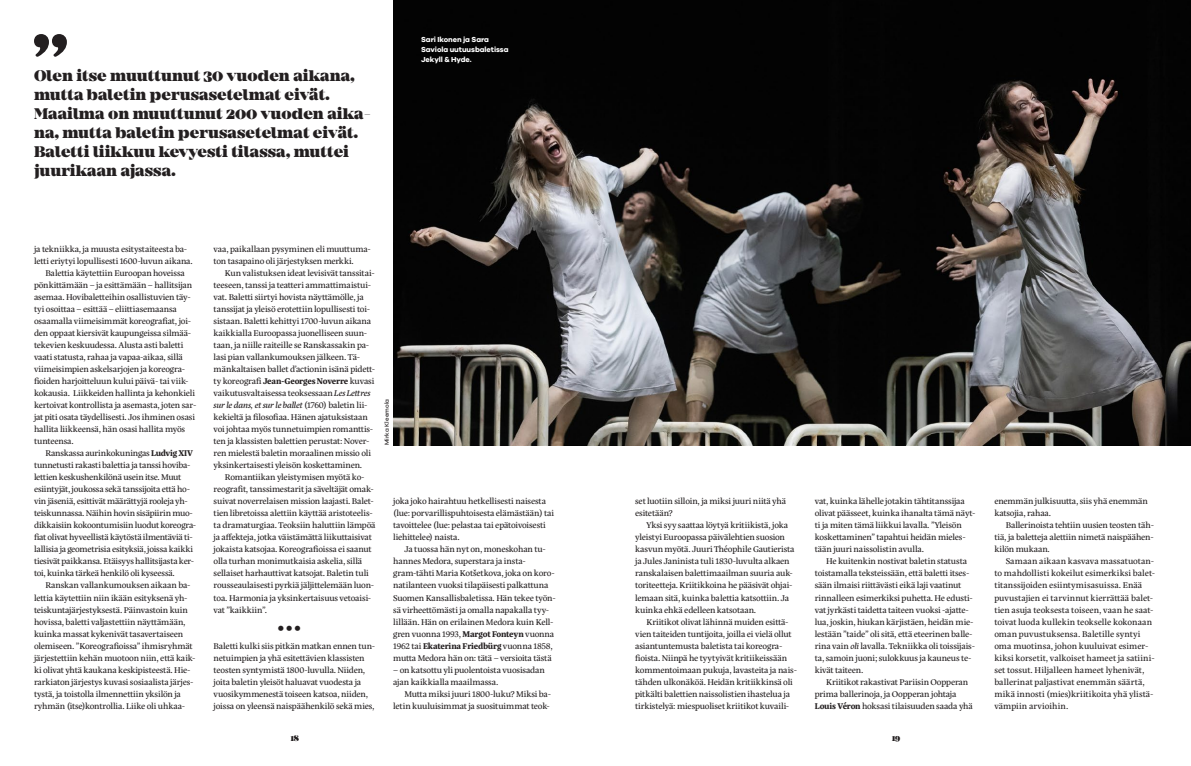
<style>
.page{position:relative;width:1191px;height:766px;background:#fff}
.page>*{position:absolute;margin:0;border:0;box-sizing:border-box;transform-origin:0 0}
.uus_nosto{font:900 16px/19px "Mirador";color:#231f20}
.uus_välitähdet{font:900 14px "Mirador";color:#231f20}
.Leipis_sisennetty{font:8.5px/12px "Eskorte Latin";letter-spacing:-.02em;color:#231f20}
.Leipis_sisennetty-2{font:8.5px/12px "Eskorte Latin";color:#231f20}
.Leipis{font:8.5px/12px "Eskorte Latin";letter-spacing:-.02em;color:#231f20}
.t1{font:900 8.5px "Mirador";color:#231f20}
.kuvateksti{font:700 7.5px/10px "Galano Grotesque";letter-spacing:-.01em;color:#fff}
.kuvakredut{font:500 6px "Galano Grotesque";letter-spacing:.015em;color:#231f20}
.s1{font-weight:700}
.s2{font-style:italic}
</style>
<div class="page">
<svg style="left:34px;top:34px;width:33px;height:23px"></svg>
<img style="left:393px;top:0;width:798px;height:445px">
<p class="uus_nosto" style="left:34px;top:67px;width:338px">Olen itse muuttunut 30 vuoden aikana, mutta baletin perusasetelmat eivät.<br>Maailma on muuttunut 200 vuoden aika&shy;na, mutta baletin perusasetelmat eivät.<br>Baletti liikkuu kevyesti tilassa, muttei juurikaan ajassa.</p>
<p class="kuvateksti" style="left:421px;top:34px;width:89px">Sari Ikonen ja Sara<br>Saviola uutuusbaletissa<br>Jekyll &amp; Hyde.</p>
<p class="Leipis" style="left:34px;top:243px;width:160px">ja tekniikka, ja muusta esitystaiteesta ba&shy;letti eriytyi lopullisesti 1600-luvun aikana.</p>
<p class="Leipis_sisennetty" style="left:34px;top:267px;width:164px;text-indent:11px">Balettia käytettiin Euroopan hoveissa pönkittämään – ja esittämään – hallitsijan asemaa. Hovibaletteihin osallistuvien täy&shy;tyi osoittaa – esittää – eliittiasemaansa osaamalla viimeisimmät koreografiat, joi&shy;den oppaat kiersivät kaupungeissa silmää&shy;tekevien keskuudessa. Alusta asti baletti vaati statusta, rahaa ja vapaa-aikaa, sillä viimeisimpien askelsarjojen ja koreogra&shy;fioiden harjoitteluun kului päivä- tai viik&shy;kokausia. Liikkeiden hallinta ja kehonkieli kertoivat kontrollista ja asemasta, joten sar&shy;jat piti osata täydellisesti. Jos ihminen osasi hallita liikkeensä, hän osasi hallita myös tunteensa.</p>
<p class="Leipis_sisennetty" style="left:34px;top:447px;width:164px;text-indent:11px">Ranskassa aurinkokuningas <span class="s1">Ludvig XIV </span>tunnetusti rakasti balettia ja tanssi hoviba&shy;lettien keskushenkilönä usein itse. Muut esiintyjät, joukossa sekä tanssijoita että ho&shy;vin jäseniä, esittivät määrättyjä rooleja yh&shy;teiskunnassa. Näihin hovin sisäpiirin muo&shy;dikkaisiin kokoontumisiin luodut koreogra&shy;fiat olivat hyveellistä käytöstä ilmentäviä ti&shy;lallisia ja geometrisia esityksiä, joissa kaikki tiesivät paikkansa. Etäisyys hallitsijasta ker&shy;toi, kuinka tärkeä henkilö oli kyseessä.</p>
<p class="Leipis_sisennetty" style="left:34px;top:579px;width:163px;text-indent:11px">Ranskan vallankumouksen aikaan ba&shy;lettia käytettiin niin ikään esityksenä yh&shy;teiskuntajärjestyksestä. Päinvastoin kuin hovissa, baletti valjastettiin näyttämään, kuinka massat kykenivät tasavertaiseen olemiseen. ”Koreografioissa” ihmisryhmät järjestettiin kehän muotoon niin, että kaik&shy;ki olivat yhtä kaukana keskipisteestä. Hie&shy;rarkiaton järjestys kuvasi sosiaalista järjes&shy;tystä, ja toistolla ilmennettiin yksilön ja ryhmän (itse)kontrollia. Liike oli uhkaa-</p>
<p class="Leipis_sisennetty" style="left:214px;top:243px;width:159px">vaa, paikallaan pysyminen eli muuttuma&shy;ton tasapaino oli järjestyksen merkki.</p>
<p class="Leipis_sisennetty" style="left:214px;top:267px;width:163px;text-indent:11px">Kun valistuksen ideat levisivät tanssitai&shy;teeseen, tanssi ja teatteri ammattimaistui&shy;vat. Baletti siirtyi hovista näyttämölle, ja tanssijat ja yleisö erotettiin lopullisesti toi&shy;sistaan. Baletti kehittyi 1700-luvun aikana kaikkialla Euroopassa juonelliseen suun&shy;taan, ja niille raiteille se Ranskassakin pa&shy;lasi pian vallankumouksen jälkeen. Tä&shy;mänkaltaisen ballet d’actionin isänä pidett&shy;ty koreografi <span class="s1">Jean-Georges Noverre</span> kuvasi vaikutusvaltaisessa teoksessaan <span class="s2">Les Lettres sur le dans, et sur le ballet</span> (1760) baletin lii&shy;kekieltä ja filosofiaa. Hänen ajatuksistaan voi johtaa myös tunnetuimpien romanttis&shy;ten ja klassisten balettien perustat: Nover&shy;ren mielestä baletin moraalinen missio oli yksinkertaisesti yleisön koskettaminen.</p>
<p class="Leipis_sisennetty" style="left:214px;top:471px;width:163px;text-indent:11px">Romantiikan yleistymisen myötä ko&shy;reografit, tanssimestarit ja säveltäjät omak&shy;suivat noverrelaisen mission laajasti. Balet&shy;tien libretoissa alettiin käyttää aristoteelis&shy;ta dramaturgiaa. Teoksiin haluttiin lämpöä ja affekteja, jotka väistämättä liikuttaisivat jokaista katsojaa. Koreografioissa ei saanut olla turhan monimutkaisia askelia, sillä sellaiset harhauttivat katsojat. Baletin tuli rousseaulaisesti pyrkiä jäljittelemään luon&shy;toa. Harmonia ja yksinkertaisuus vetoaisi&shy;vat ”kaikkiin”.</p>
<p class="uus_välitähdet" style="left:278px;top:618px;width:24px">•••</p>
<p class="Leipis" style="left:214px;top:639px;width:163px">Baletti kulki siis pitkän matkan ennen tun&shy;netuimpien ja yhä esitettävien klassisten teosten syntymistä 1800-luvulla. Niiden, joita baletin yleisöt haluavat vuodesta ja vuosikymmenestä toiseen katsoa, niiden, joissa on yleensä naispäähenkilö sekä mies,</p>
<p class="kuvakredut" style="left:383px;top:445px;width:48px;rotate:-90deg">Mirka Kleemola</p>
<p class="Leipis" style="left:393px;top:495px;width:163px">joka joko hairahtuu hetkellisesti naisesta (lue: porvarillispuhtoisesta elämästään) tai tavoittelee (lue: pelastaa tai epätoivoisesti liehittelee) naista.</p>
<p class="Leipis_sisennetty" style="left:393px;top:543px;width:164px;text-indent:11px">Ja tuossa hän nyt on, moneskohan tu&shy;hannes Medora, superstara ja insta&shy;gram-tähti Maria Kotšetkova, joka on koro&shy;natilanteen vuoksi tilapäisesti palkattuna Suomen Kansallisbaletissa. Hän tekee työn&shy;sä virheettömästi ja omalla napakalla tyy&shy;lillään. Hän on erilainen Medora kuin Kell&shy;gren vuonna 1993, <span class="s1">Margot Fonteyn</span> vuonna 1962 tai <span class="s1">Ekaterina Friedbürg</span> vuonna 1858, mutta Medora hän on: tätä – versioita tästä</p>
<p class="Leipis_sisennetty" style="left:393px;top:663px;width:153px">– on katsottu yli puolentoista vuosisadan ajan kaikkialla maailmassa.</p>
<p class="Leipis_sisennetty" style="left:393px;top:687px;width:159px;text-align:right">Mutta miksi juuri 1800-luku? Miksi ba&shy;letin kuuluisimmat ja suosituimmat teok-</p>
<p class="Leipis_sisennetty" style="left:635px;top:495px;width:152px">set luotiin silloin, ja miksi juuri niitä yhä esitetään?</p>
<p class="Leipis_sisennetty" style="left:635px;top:519px;width:161px;text-indent:11px">Yksi syy saattaa löytyä kritiikistä, joka yleistyi Euroopassa päivälehtien suosion kasvun myötä. Juuri Théophile Gautierista ja Jules Janinista tuli 1830-luvulta alkaen ranskalaisen balettimaailman suuria auk&shy;toriteetteja. Kriitikkoina he pääsivät ohjai&shy;lemaan sitä, kuinka balettia katsottiin. Ja kuinka ehkä edelleen katsotaan.</p>
<p class="Leipis_sisennetty" style="left:635px;top:615px;width:163px;text-indent:11px">Kriitikot olivat lähinnä muiden esittä&shy;vien taiteiden tuntijoita, joilla ei vielä ollut asiantuntemusta baletista tai koreogra&shy;fioista. Niinpä he tyytyivät kritiikeissään kommentoimaan pukuja, lavasteita ja nais&shy;tähden ulkonäköä. Heidän kritiikkinsä oli pitkälti balettien naissolistien ihastelua ja tirkistelyä: miespuoliset kriitikot kuvaili-</p>
<p class="Leipis_sisennetty" style="left:814px;top:495px;width:162px">vat, kuinka lähelle jotakin tähtitanssijaa olivat päässeet, kuinka ihanalta tämä näyt&shy;ti ja miten tämä liikkui lavalla. ”Yleisön koskettaminen” tapahtui heidän mieles&shy;tään juuri naissolistin avulla.</p>
<p class="Leipis_sisennetty" style="left:814px;top:555px;width:162px;text-indent:11px">He kuitenkin nostivat baletin statusta toistamalla teksteissään, että baletti itses&shy;sään ilmaisi riittävästi eikä laji vaatinut rinnalleen esimerkiksi puhetta. He edusti&shy;vat jyrkästi taidetta taiteen vuoksi -ajatte&shy;lua, joskin, hiukan kärjistäen, heidän mie&shy;lestään ”taide” oli sitä, että eteerinen balle&shy;rina vain <span class="s2">oli</span> lavalla. Tekniikka oli toissijais&shy;ta, samoin juoni; sulokkuus ja kauneus te&shy;kivät taiteen.</p>
<p class="Leipis_sisennetty" style="left:814px;top:675px;width:160px;text-indent:11px">Kriitikot rakastivat Pariisin Oopperan prima ballerinoja, ja Oopperan johtaja<br><span class="s1">Louis Véron</span> hoksasi tilaisuuden saada yhä</p>
<p class="t1" style="left:291px;top:733px;width:10px">18</p>
<p class="t1" style="left:892px;top:733px;width:10px">19</p>
<p class="Leipis_sisennetty" style="left:994px;top:495px;width:155px">enemmän julkisuutta, siis yhä enemmän katsojia, rahaa.</p>
<p class="Leipis_sisennetty" style="left:994px;top:519px;width:161px;text-align:justify;text-indent:11px">Ballerinoista tehtiin uusien teosten täh&shy;tiä, ja baletteja alettiin nimetä naispäähen&shy;kilön mukaan.</p>
<p class="Leipis_sisennetty-2" style="left:994px;top:555px;width:162px;text-indent:11px">Samaan aikaan kasvava massatuotan&shy;to mahdollisti kokeilut esimerkiksi balet&shy;titanssijoiden esiintymisasuissa. Enää puvustajien ei tarvinnut kierrättää balet&shy;tien asuja teoksesta toiseen, vaan he saat&shy;toivat luoda kullekin teokselle kokonaan oman puvustuksensa. Baletille syntyi oma muotinsa, johon kuuluivat esimer&shy;kiksi korsetit, valkoiset hameet ja satiini&shy;set tossut. Hiljalleen hameet lyhenivät, ballerinat paljastivat enemmän säärtä, mikä innosti (mies)kriitikoita yhä ylistä&shy;vämpiin arvioihin.</p>
</div>
